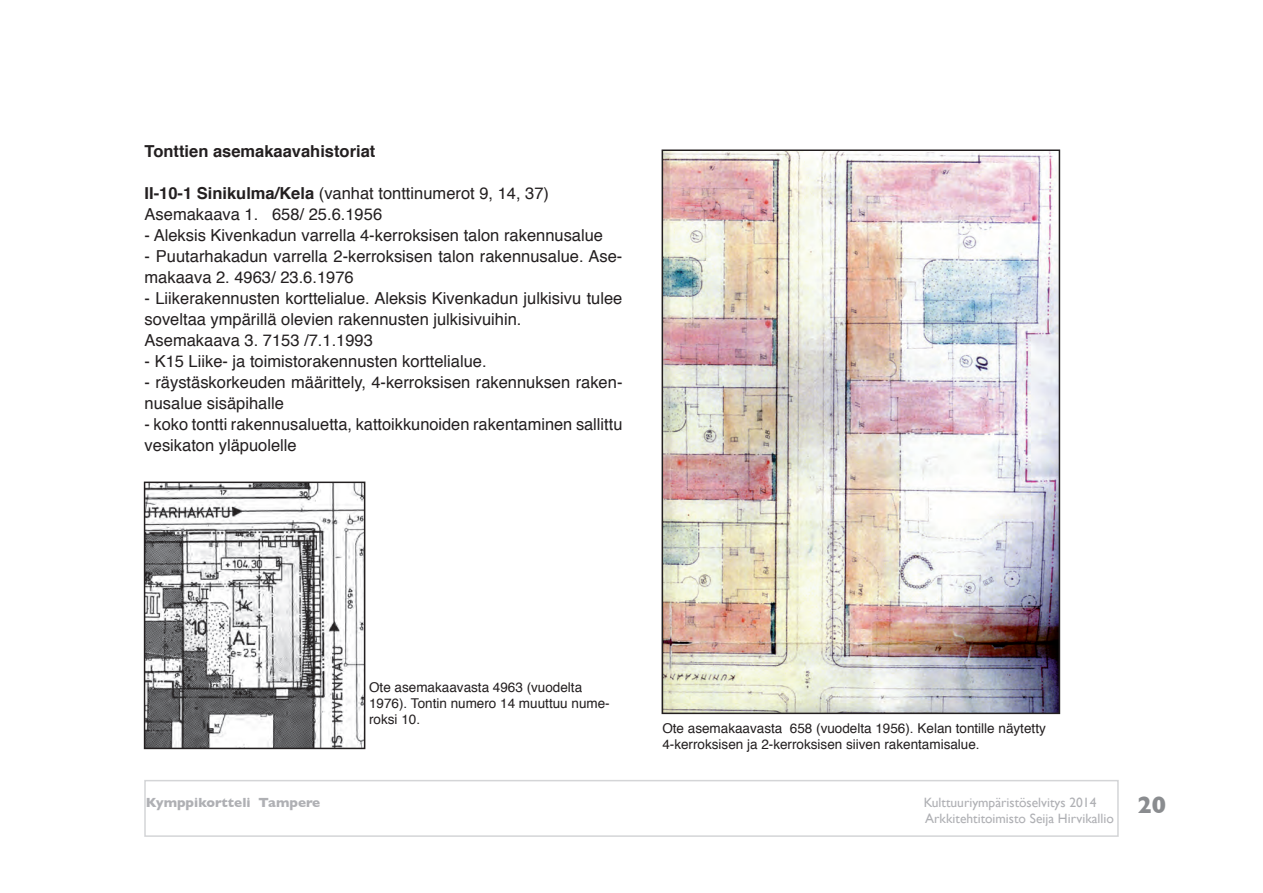
<style>
.page{position:relative;width:1263px;height:893px;background:#fff}
.page>*{position:absolute;margin:0;border:0;box-sizing:border-box;transform-origin:0 0}
.t1{font:16.5px/21px "Helvetica";color:#231f20}
.t2{font:700 16.5px "Helvetica";color:#231f20}
.t3{font:13.5px/16.2px "Helvetica";color:#231f20}
.t4{font:13.5px/16.2px "Gill Sans";color:#afb0b4}
.t5{font:700 13.5px "Gill Sans";color:#afb0b4}
.s1{font-weight:700}
</style>
<div class="page">
<div style="left:144px;top:780px;width:975px;height:57px;border:2px solid #d4d5d7"></div>
<img style="left:147px;top:485px;width:215px;height:261px">
<div style="left:144px;top:482px;width:221px;height:267px;border:2px solid #231f20"></div>
<img style="left:664px;top:152px;width:393px;height:559px">
<div style="left:661px;top:149px;width:399px;height:565px;border:2px solid #231f20"></div>
<p class="t2" style="left:145px;top:138px;width:232px">Tonttien asemakaavahistoriat</p>
<p class="t1" style="left:145px;top:183px;width:406px"><span class="s1">II-10-1 Sinikulma/Kela</span> (vanhat tonttinumerot 9, 14, 37)<br>Asemakaava 1. 658/ 25.6.1956</p>
<p class="t1" style="left:145px;top:225px;width:460px">- Aleksis Kivenkadun varrella 4-kerroksisen talon rakennusalue</p>
<p class="t1" style="left:145px;top:246px;width:479px">- Puutarhakadun varrella 2-kerroksisen talon rakennusalue. Ase&shy;makaava 2. 4963/ 23.6.1976</p>
<p class="t1" style="left:145px;top:288px;width:479px">- Liikerakennusten korttelialue. Aleksis Kivenkadun julkisivu tulee soveltaa ympärillä olevien rakennusten julkisivuihin.<br>Asemakaava 3. 7153 /7.1.1993</p>
<p class="t1" style="left:145px;top:351px;width:344px">- K15 Liike- ja toimistorakennusten korttelialue.</p>
<p class="t1" style="left:145px;top:372px;width:479px">- räystäskorkeuden määrittely, 4-kerroksisen rakennuksen raken&shy;nusalue sisäpihalle</p>
<p class="t1" style="left:145px;top:414px;width:479px">- koko tontti rakennusaluetta, kattoikkunoiden rakentaminen sallittu vesikaton yläpuolelle</p>
<p class="t3" style="left:369px;top:679px;width:242px">Ote asemakaavasta 4963 (vuodelta<br>1976). Tontin numero 14 muuttuu nume&shy;roksi 10.</p>
<p class="t3" style="left:662px;top:721px;width:385px">Ote asemakaavasta 658 (vuodelta 1956). Kelan tontille näytetty<br>4-kerroksisen ja 2-kerroksisen siiven rakentamisalue.</p>
<p class="t5" style="left:146px;top:794px;width:176px">Kymppikortteli Tampere</p>
<p class="t4" style="left:924px;top:794px;width:244px">Kulttuuriympäristöselvitys 2014<br>Arkkitehtitoimisto Seija Hirvikallio <sup>20</sup></p>
</div>
